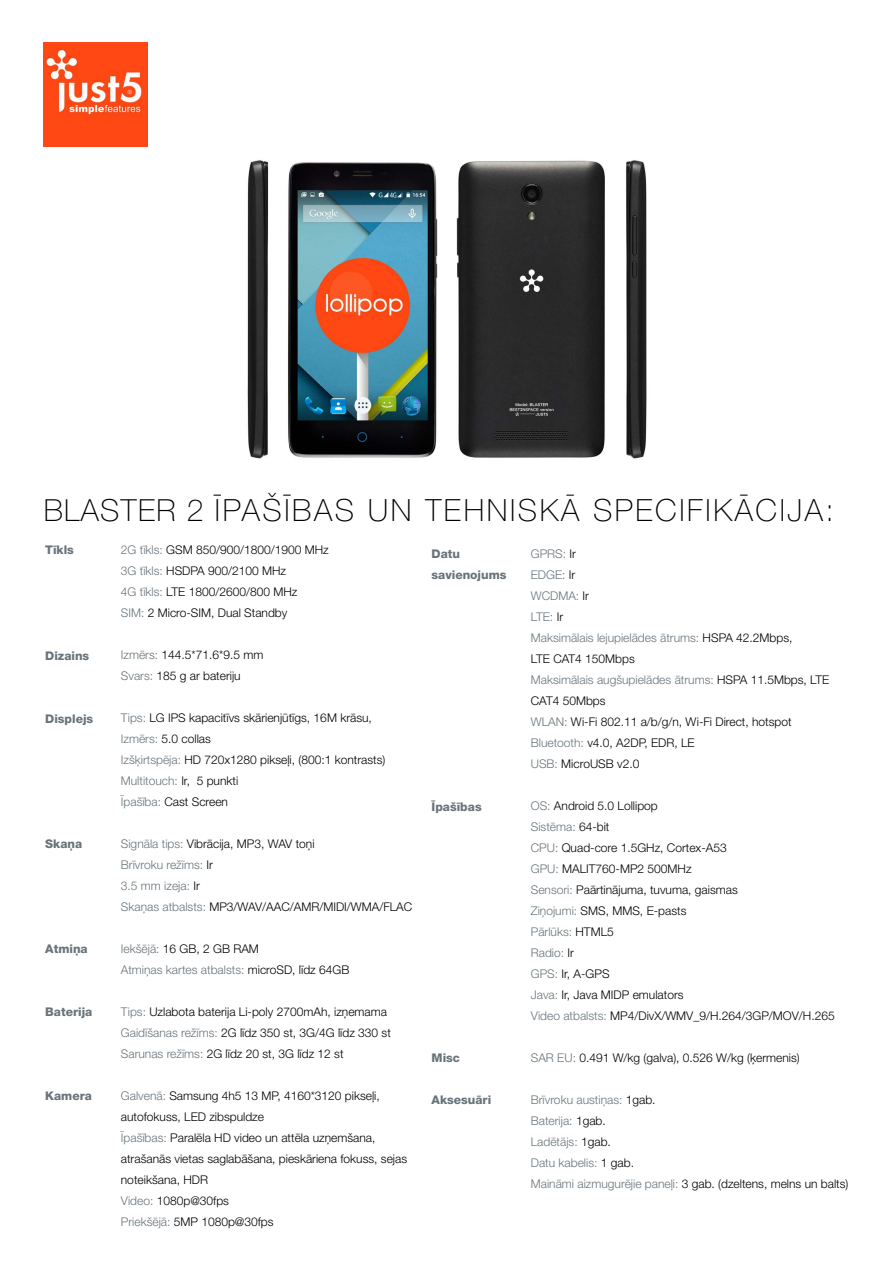
<style>
.page{position:relative;width:893px;height:1263px;background:#fff}
.page>*{position:absolute;margin:0;border:0;box-sizing:border-box;transform-origin:0 0}
.t1{font:100 30.6px "Helvetica Neue LT Pro";letter-spacing:.085em;color:#000}
.t2{font:300 12px/21px "Helvetica Neue LT Pro";color:#000}
.t3{font:300 12px/21px "Helvetica Neue LT Pro";color:#69747a}
.t4{font:800 12px/21px "Helvetica Neue LT Pro";color:#69747a}
.s1{font-size:30.45px}
.s2{color:#69747a}
.s3{color:#000}
</style>
<div class="page">
<img style="left:43px;top:43px;width:105px;height:104px">
<img style="left:247px;top:160px;width:400px;height:299px">
<h1 class="t1" style="left:44px;top:492px;width:792px"><span class="s1">BLASTER 2</span> ĪPAŠĪBAS UN TEHNISKĀ SPECIFIKĀCIJA:</h1>
<p class="t2" style="left:121px;top:539px;width:209px"><span class="s2">2G tīkls:</span> GSM 850/900/1800/1900 MHz<br><span class="s2">3G tīkls:</span> HSDPA 900/2100 MHz<br><span class="s2">4G tīkls:</span> LTE 1800/2600/800 MHz<br><span class="s2">SIM:</span> 2 Micro-SIM, Dual Standby</p>
<p class="t2" style="left:121px;top:644px;width:144px"><span class="s2">Izmērs:</span> 144.5*71.6*9.5 mm<br><span class="s2">Svars:</span> 185 g ar bateriju</p>
<p class="t2" style="left:121px;top:707px;width:266px"><span class="s2">Tips:</span> LG IPS kapacitīvs skārienjūtīgs, 16M krāsu, <span class="s2">Izmērs:</span> 5.0 collas<br><span class="s2">Izšķirtspēja:</span> HD 720x1280 pikseļi, (800:1 kontrasts)<br><span class="s2">Multitouch:</span> Ir, 5 punkti<br><span class="s2">Īpašība:</span> Cast Screen</p>
<p class="t2" style="left:121px;top:833px;width:293px"><span class="s2">Signāla tips:</span> Vibrācija, MP3, WAV toņi<br><span class="s2">Brīvroku režīms:</span> Ir<br><span class="s2">3.5 mm izeja:</span> Ir<br><span class="s2">Skaņas atbalsts:</span> MP3/WAV/AAC/AMR/MIDI/WMA/FLAC</p>
<p class="t3" style="left:121px;top:938px;width:230px">Iekšējā: <span class="s3">16 GB, 2 GB RAM<br></span>Atmiņas kartes atbalsts: <span class="s3">microSD, līdz 64GB</span></p>
<p class="t2" style="left:121px;top:1001px;width:272px"><span class="s2">Tips:</span> Uzlabota baterija Li-poly 2700mAh, izņemama<br><span class="s2">Gaidīšanas režīms:</span> 2G līdz 350 st, 3G/4G līdz 330 st<br><span class="s2">Sarunas režīms:</span> 2G līdz 20 st, 3G līdz 12 st</p>
<p class="t2" style="left:121px;top:1085px;width:288px"><span class="s2">Galvenā:</span> Samsung 4h5 13 MP, 4160*3120 pikseļi, autofokuss, LED zibspuldze<br><span class="s2">Īpašības:</span> Paralēla HD video un attēla uzņemšana, atrašanās vietas saglabāšana, pieskāriena fokuss, sejas noteikšana, HDR<br><span class="s2">Video:</span> 1080p@30fps<br><span class="s2">Priekšējā:</span> 5MP 1080p@30fps</p>
<p class="t4" style="left:45px;top:539px;width:30px">Tīkls</p>
<p class="t2" style="left:531px;top:543px;width:300px"><span class="s2">GPRS:</span> Ir<br><span class="s2">EDGE:</span> Ir<br><span class="s2">WCDMA:</span> Ir<br><span class="s2">LTE:</span> Ir<br><span class="s2">Maksimālais lejupielādes ātrums:</span> HSPA 42.2Mbps,<br>LTE CAT4 150Mbps<br><span class="s2">Maksimālais augšupielādes ātrums:</span> HSPA 11.5Mbps, LTE<br>CAT4 50Mbps<br><span class="s2">WLAN:</span> Wi-Fi 802.11 a/b/g/n, Wi-Fi Direct, hotspot<br><span class="s2">Bluetooth:</span> v4.0, A2DP, EDR, LE<br><span class="s2">USB:</span> MicroUSB v2.0</p>
<p class="t2" style="left:531px;top:795px;width:305px"><span class="s2">OS:</span> Android 5.0 Lollipop<br><span class="s2">Sistēma:</span> 64-bit<br><span class="s2">CPU:</span> Quad-core 1.5GHz, Cortex-A53<br><span class="s2">GPU:</span> MALIT760-MP2 500MHz<br><span class="s2">Sensori:</span> Paārtinājuma, tuvuma, gaismas<br><span class="s2">Ziņojumi:</span> SMS, MMS, E-pasts<br><span class="s2">Pārlūks:</span> HTML5<br><span class="s2">Radio:</span> Ir<br><span class="s2">GPS:</span> Ir, A-GPS<br><span class="s2">Java:</span> Ir, Java MIDP emulators<br><span class="s2">Video atbalsts:</span> MP4/DivX/WMV_9/H.264/3GP/MOV/H.265</p>
<p class="t2" style="left:531px;top:1047px;width:270px"><span class="s2">SAR EU:</span> 0.491 W/kg (galva), 0.526 W/kg (ķermenis)</p>
<p class="t3" style="left:531px;top:1089px;width:319px">Brīvroku austiņas: <span class="s3">1gab.<br></span>Baterija: <span class="s3">1gab.<br></span>Ladētājs: <span class="s3">1gab.<br></span>Datu kabelis: <span class="s3">1 gab.<br></span>Maināmi aizmugurējie paneļi: <span class="s3">3 gab. (dzeltens, melns un balts)</span></p>
<p class="t4" style="left:432px;top:543px;width:76px">Datu savienojums</p>
<p class="t4" style="left:45px;top:645px;width:46px">Dizains</p>
<p class="t4" style="left:45px;top:708px;width:50px">Displejs</p>
<p class="t4" style="left:432px;top:796px;width:52px">Īpašības</p>
<p class="t4" style="left:45px;top:834px;width:38px">Skaņa</p>
<p class="t4" style="left:45px;top:938px;width:44px">Atmiņa</p>
<p class="t4" style="left:45px;top:1001px;width:49px">Baterija</p>
<p class="t4" style="left:432px;top:1047px;width:30px">Misc</p>
<p class="t4" style="left:45px;top:1085px;width:48px">Kamera</p>
<p class="t4" style="left:432px;top:1090px;width:61px">Aksesuāri</p>
</div>
